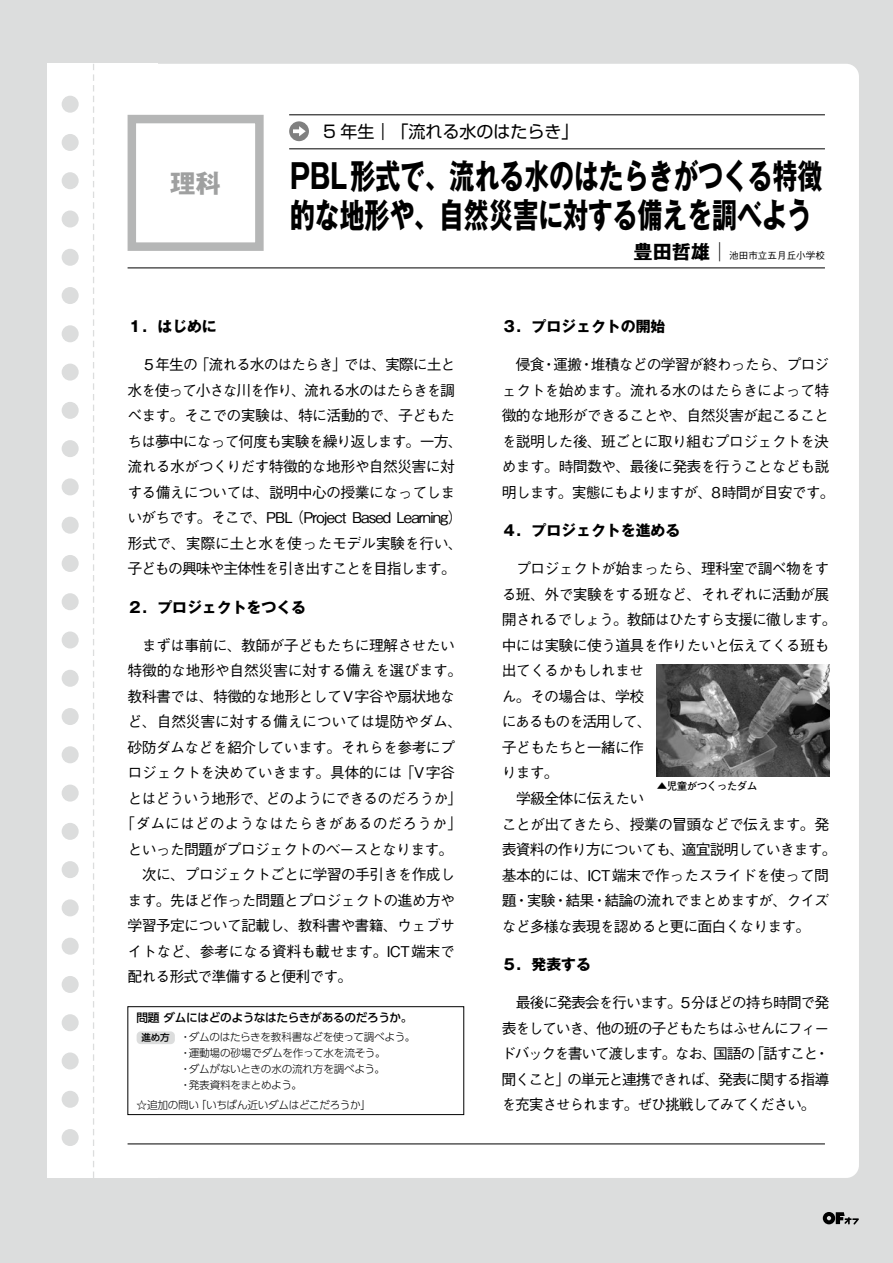
<style>
.page{position:relative;width:893px;height:1263px;background:#dcdddd}
.page>*{position:absolute;margin:0;border:0;box-sizing:border-box;transform-origin:0 0}
.t1{font:700 34.05px/39.3px "Gothic MB101 Pr 6";color:#000;scale:.73 1}
.t2{font:700 25.5px "Gothic MB101 Pr 6";color:#9fa0a0}
.t3{font:700 19.2px "Gothic MB101 Pr 6";color:#000}
.t4{font:16.95px "Shin Go Pr 6";color:#000}
.t5{font:500 14.85px/25.5px "Gothic BBB Pr 6";letter-spacing:-.05em;color:#000}
.t6{font:500 14.85px/25.5px "Gothic BBB Pr 6";letter-spacing:-.085em;color:#000}
.t7{font:500 14.85px/25.5px "Gothic BBB Pr 6";letter-spacing:-.03em;color:#000}
.t8{font:500 14.85px/25.5px "Gothic BBB Pr 6";letter-spacing:-.08em;color:#000;text-align:right}
.t9{font:700 14.85px "Gothic MB101 Pr 6";color:#000}
.t10{font:500 14.85px/25.5px "Gothic BBB Pr 6";letter-spacing:-.09em;color:#000}
.t11{font:500 14.85px "Gothic BBB Pr 6";letter-spacing:-.02em;color:#000}
.t12{font:500 14.85px "Gothic BBB Pr 6";letter-spacing:-.025em;color:#000}
.t13{font:500 14.85px "Gothic BBB Pr 6";letter-spacing:-.005em;color:#000}
.t14{font:500 14.85px "Gothic BBB Pr 6";letter-spacing:-.095em;color:#000}
.t15{font:500 14.85px "Gothic BBB Pr 6";letter-spacing:-.075em;color:#000}
.t16{font:500 11.7px "UD Shin Go Pr 6";letter-spacing:-.03em;color:#000}
.t17{font:300 10.65px/15.9px "UD Shin Go Pr 6";letter-spacing:-.025em;color:#000}
.t18{font:700 10.65px "Futo Go B101 Pr 6";letter-spacing:-.06em;color:#000}
.t19{font:500 9.6px "Gothic BBB Pr 6";color:#000}
.t20{font:500 9.6px "UD Shin Go Pr 6";color:#000}
.s1{font-weight:300}
</style>
<div class="page">
<div style="left:94px;top:64px;width:765px;height:1114px;background:#fff;border-radius:13px"></div>
<div style="left:47px;top:64px;width:110px;height:1114px;background:#fff"></div>
<hr style="left:128px;top:1144px;width:697px;height:1px;background:#000">
<div style="left:62px;top:96px;width:17px;height:17px;background:#dcdddd;border-radius:50%"></div>
<div style="left:62px;top:134px;width:17px;height:17px;background:#dcdddd;border-radius:50%"></div>
<div style="left:62px;top:172px;width:17px;height:17px;background:#dcdddd;border-radius:50%"></div>
<div style="left:62px;top:210px;width:17px;height:17px;background:#dcdddd;border-radius:50%"></div>
<div style="left:62px;top:249px;width:17px;height:17px;background:#dcdddd;border-radius:50%"></div>
<div style="left:62px;top:287px;width:17px;height:17px;background:#dcdddd;border-radius:50%"></div>
<div style="left:62px;top:325px;width:17px;height:17px;background:#dcdddd;border-radius:50%"></div>
<div style="left:62px;top:364px;width:17px;height:17px;background:#dcdddd;border-radius:50%"></div>
<div style="left:62px;top:402px;width:17px;height:17px;background:#dcdddd;border-radius:50%"></div>
<div style="left:62px;top:440px;width:17px;height:17px;background:#dcdddd;border-radius:50%"></div>
<div style="left:62px;top:478px;width:17px;height:17px;background:#dcdddd;border-radius:50%"></div>
<div style="left:62px;top:517px;width:17px;height:17px;background:#dcdddd;border-radius:50%"></div>
<div style="left:62px;top:555px;width:17px;height:17px;background:#dcdddd;border-radius:50%"></div>
<div style="left:62px;top:593px;width:17px;height:17px;background:#dcdddd;border-radius:50%"></div>
<div style="left:62px;top:631px;width:17px;height:17px;background:#dcdddd;border-radius:50%"></div>
<div style="left:62px;top:670px;width:17px;height:17px;background:#dcdddd;border-radius:50%"></div>
<div style="left:62px;top:708px;width:17px;height:17px;background:#dcdddd;border-radius:50%"></div>
<div style="left:62px;top:746px;width:17px;height:17px;background:#dcdddd;border-radius:50%"></div>
<div style="left:62px;top:784px;width:17px;height:17px;background:#dcdddd;border-radius:50%"></div>
<div style="left:62px;top:823px;width:17px;height:17px;background:#dcdddd;border-radius:50%"></div>
<div style="left:62px;top:861px;width:17px;height:17px;background:#dcdddd;border-radius:50%"></div>
<div style="left:62px;top:899px;width:17px;height:17px;background:#dcdddd;border-radius:50%"></div>
<div style="left:62px;top:938px;width:17px;height:17px;background:#dcdddd;border-radius:50%"></div>
<div style="left:62px;top:976px;width:17px;height:17px;background:#dcdddd;border-radius:50%"></div>
<div style="left:62px;top:1014px;width:17px;height:17px;background:#dcdddd;border-radius:50%"></div>
<div style="left:62px;top:1052px;width:17px;height:17px;background:#dcdddd;border-radius:50%"></div>
<div style="left:62px;top:1091px;width:17px;height:17px;background:#dcdddd;border-radius:50%"></div>
<div style="left:62px;top:1129px;width:17px;height:17px;background:#dcdddd;border-radius:50%"></div>
<svg style="left:93px;top:64px;width:1px;height:1114px"></svg>
<svg style="left:823px;top:1212px;width:36px;height:12px"></svg>
<div style="left:128px;top:115px;width:136px;height:136px;border:9px solid #b5b6b6"></div>
<hr style="left:128px;top:268px;width:697px;height:1px;background:#000">
<hr style="left:289px;top:149px;width:536px;height:1px;background:#000">
<hr style="left:289px;top:115px;width:536px;height:1px;background:#000">
<svg style="left:289px;top:121px;width:20px;height:20px"></svg>
<img style="left:657px;top:664px;width:172px;height:113px">
<div style="left:137px;top:1031px;width:38px;height:13px;background:#dcdddd;border-radius:4px"></div>
<div style="left:128px;top:1006px;width:336px;height:109px;border:1px solid #000"></div>
<h2 class="t2" style="left:170px;top:162px;width:53px">理科</h2>
<p class="t4" style="left:323px;top:118px;width:257px">5 年生｜「流れる水のはたらき「</p>
<h1 class="t1" style="left:290px;top:155px;width:731px">PBL形式で、流れる水のはたらきがつくる特徴的な地形や、自然災害に対する備えを調べよう</h1>
<p class="t19" style="left:729px;top:248px;width:97px">池田市立五月丘小学校</p>
<p class="t3" style="left:634px;top:236px;width:97px">豊田哲雄<span class="s1">｜</span></p>
<p class="t9" style="left:128px;top:314px;width:91px">１．はじめに</p>
<p class="t15" style="left:194px;top:353px;width:154px">「流れる水のはたらき」</p>
<p class="t5" style="left:128px;top:351px;width:72px">　５年生の</p>
<p class="t6" style="left:128px;top:376px;width:329px">水を使って小さな川を作り、流れる水のはたらきを調</p>
<p class="t5" style="left:127px;top:402px;width:329px">べます。そこでの実験は、特に活動的で、子どもた</p>
<p class="t5" style="left:127px;top:427px;width:337px">ちは夢中になって何度も実験を繰り返します。一方、</p>
<p class="t5" style="left:127px;top:453px;width:329px">流れる水がつくりだす特徴的な地形や自然災害に対</p>
<p class="t5" style="left:127px;top:478px;width:329px">する備えについては、説明中心の授業になってしま</p>
<p class="t5" style="left:289px;top:504px;width:175px">（Project Based Learning(</p>
<p class="t5" style="left:344px;top:351px;width:113px">では、実際に土と</p>
<p class="t5" style="left:127px;top:504px;width:337px">いがちです。そこで、PBL<br>形式で、実際に土と水を使ったモデル実験を行い、子どもの興味や主体性を引き出すことを目指します。</p>
<p class="t9" style="left:128px;top:594px;width:180px">２．プロジェクトをつくる</p>
<p class="t5" style="left:128px;top:631px;width:329px">　まずは事前に、教師が子どもたちに理解させたい</p>
<p class="t11" style="left:128px;top:659px;width:336px">特徴的な地形や自然災害に対する備えを選びます。</p>
<p class="t5" style="left:128px;top:682px;width:329px">教科書では、特徴的な地形としてV字谷や扇状地な</p>
<p class="t12" style="left:128px;top:710px;width:336px">ど、自然災害に対する備えについては堤防やダム、</p>
<p class="t5" style="left:128px;top:733px;width:329px">砂防ダムなどを紹介しています。それらを参考にプ</p>
<p class="t5" style="left:400px;top:759px;width:57px">「V字谷</p>
<p class="t7" style="left:266px;top:759px;width:198px;text-indent:-138px">ロジェクトを決めていきます。具体的には<br>どのようにできるのだろうか「</p>
<p class="t5" style="left:128px;top:784px;width:142px">とはどういう地形で、</p>
<p class="t13" style="left:120px;top:812px;width:344px">「ダムにはどのようなはたらきがあるのだろうか「</p>
<p class="t5" style="left:128px;top:835px;width:327px">といった問題がプロジェクトのベースとなります。</p>
<p class="t5" style="left:128px;top:861px;width:329px">　次に、プロジェクトごとに学習の手引きを作成し</p>
<p class="t5" style="left:128px;top:886px;width:329px">ます。先ほど作った問題とプロジェクトの進め方や</p>
<p class="t5" style="left:128px;top:912px;width:329px">学習予定について記載し、教科書や書籍、ウェブサ</p>
<p class="t7" style="left:128px;top:938px;width:329px">イトなど、参考になる資料も載せます。ICT端末で</p>
<p class="t5" style="left:128px;top:963px;width:226px">配れる形式で準備すると便利です。</p>
<p class="t16" style="left:136px;top:1007px;width:278px">問題ダムにはどのようなはたらきがあるのだろうか。</p>
<p class="t17" style="left:189px;top:1028px;width:228px">ダムのはたらきを教科書などを使って調べよう。</p>
<p class="t20" style="left:141px;top:1030px;width:30px">進め方</p>
<p class="t17" style="left:180px;top:1028px;width:12px">・</p>
<p class="t17" style="left:189px;top:1044px;width:198px">運動場の砂場でダムを作って水を流そう。</p>
<p class="t17" style="left:189px;top:1044px;width:198px;text-indent:-9px">・<br>ダムがないときの水の流れ方を調べよう。</p>
<p class="t17" style="left:189px;top:1060px;width:115px;text-indent:-9px">・<br>発表資料をまとめよう。</p>
<p class="t17" style="left:180px;top:1076px;width:12px">・</p>
<p class="t17" style="left:196px;top:1096px;width:177px">「いちばん近いダムはどこだろうか「</p>
<p class="t17" style="left:137px;top:1096px;width:64px">☆追加の問い</p>
<p class="t9" style="left:502px;top:314px;width:165px">３．プロジェクトの開始</p>
<p class="t5" style="left:591px;top:351px;width:240px">堆積などの学習が終わったら、プロジ</p>
<p class="t5" style="left:502px;top:351px;width:334px">　侵食<br>ェクトを始めます。流れる水のはたらきによって特徴的な地形ができることや、自然災害が起こることを説明した後、班ごとに取り組むプロジェクトを決めます。時間数や、最後に発表を行うことなども説明します。実態にもよりますが、8時間が目安です。</p>
<p class="t9" style="left:502px;top:518px;width:180px">４．プロジェクトを進める</p>
<p class="t5" style="left:502px;top:555px;width:329px">　プロジェクトが始まったら、理科室で調べ物をす</p>
<p class="t5" style="left:502px;top:581px;width:329px">る班、外で実験をする班など、それぞれに活動が展</p>
<p class="t5" style="left:502px;top:606px;width:336px">開されるでしょう。教師はひたすら支援に徹します。</p>
<p class="t5" style="left:502px;top:632px;width:329px">中には実験に使う道具を作りたいと伝えてくる班も</p>
<p class="t5" style="left:502px;top:657px;width:144px">出てくるかもしれませ</p>
<p class="t5" style="left:502px;top:683px;width:144px">ん。その場合は、学校</p>
<p class="t14" style="left:502px;top:710px;width:151px">にあるものを活用して、</p>
<p class="t5" style="left:502px;top:734px;width:144px">子どもたちと一緒に作</p>
<p class="t5" style="left:502px;top:759px;width:58px">ります。</p>
<p class="t5" style="left:502px;top:785px;width:144px">　学級全体に伝えたい</p>
<p class="t5" style="left:502px;top:810px;width:329px">ことが出てきたら、授業の冒頭などで伝えます。発</p>
<p class="t5" style="left:682px;top:836px;width:156px">適宜説明していきます。</p>
<p class="t5" style="left:553px;top:351px;width:30px">運搬</p>
<p class="t5" style="left:541px;top:351px;width:16px">・</p>
<p class="t5" style="left:579px;top:351px;width:16px">・</p>
<p class="t18" style="left:657px;top:778px;width:102px">▲児童がつくったダム</p>
<p class="t5" style="left:502px;top:836px;width:184px">表資料の作り方についても、</p>
<p class="t5" style="left:502px;top:861px;width:329px">基本的には、ICT端末で作ったスライドを使って問</p>
<p class="t5" style="left:604px;top:887px;width:226px">結論の流れでまとめますが、クイズ</p>
<p class="t5" style="left:527px;top:887px;width:30px">実験</p>
<p class="t5" style="left:566px;top:887px;width:30px">結果</p>
<p class="t5" style="left:502px;top:887px;width:310px">題<br>など多様な表現を認めると更に面白くなります。</p>
<p class="t9" style="left:502px;top:952px;width:91px">５．発表する</p>
<p class="t8" style="left:502px;top:989px;width:329px">　最後に発表会を行います。5分ほどの持ち時間で発表をしていき、他の班の子どもたちはふせんにフィー・</p>
<p class="t5" style="left:514px;top:887px;width:16px">・</p>
<p class="t5" style="left:553px;top:887px;width:16px">・</p>
<p class="t5" style="left:592px;top:887px;width:16px">・</p>
<p class="t5" style="left:749px;top:1040px;width:70px">「話すこと</p>
<p class="t6" style="left:567px;top:1040px;width:264px;text-indent:-66px">ドバックを書いて渡します。なお、<br>の単元と連携できれば、発表に関する指導</p>
<p class="t5" style="left:713px;top:1040px;width:43px">国語の</p>
<p class="t10" style="left:501px;top:1065px;width:316px">聞くこと」<br>を充実させられます。ぜひ挑戦してみてください。</p>
</div>
